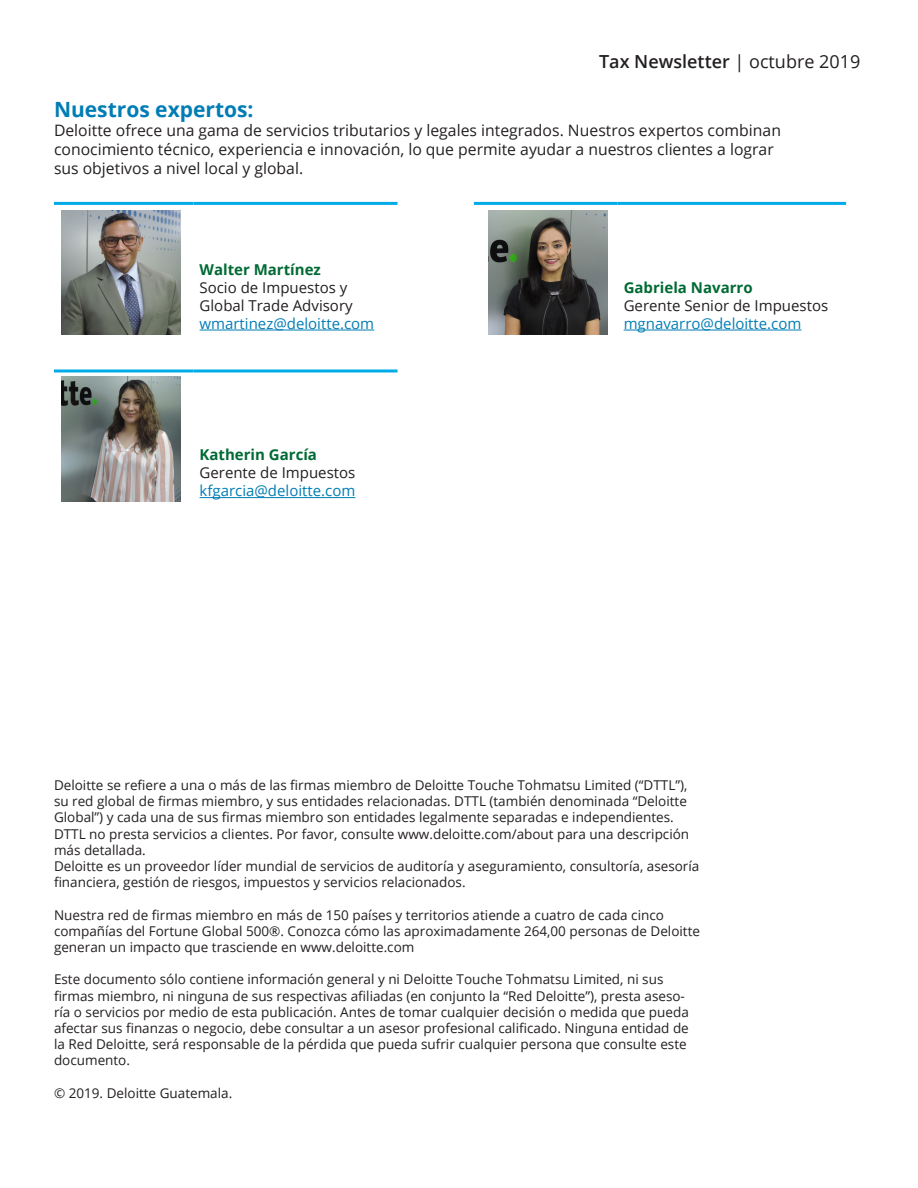
<style>
.page{position:relative;width:918px;height:1188px;background:#fff}
.page>*{position:absolute;margin:0;border:0;box-sizing:border-box;transform-origin:0 0}
.t1{font:700 21px "Open Sans";color:#007db5}
.t2{font:600 18px "Open Sans";color:#231f20}
.t3{font:15.75px/18.9px "Open Sans";color:#231f20}
.t4{font:15px/18px "Open Sans";color:#007db5}
.t5{font:15px "Open Sans";color:#231f20}
.t6{font:700 15px "Open Sans";color:#006a35}
.t7{font:13.5px/16.2px "Open Sans";color:#231f20}
.s1{font-weight:400}
.s2{color:#231f20}
</style>
<div class="page">
<hr style="left:54px;top:202px;width:140px;height:3px;background:#00abe7">
<hr style="left:194px;top:202px;width:204px;height:3px;background:#00abe7">
<hr style="left:474px;top:202px;width:144px;height:3px;background:#00abe7">
<hr style="left:618px;top:202px;width:228px;height:3px;background:#00abe7">
<hr style="left:200px;top:330px;width:174px;height:1px;background:#007db5">
<hr style="left:624px;top:330px;width:177px;height:1px;background:#007db5">
<hr style="left:54px;top:369px;width:140px;height:3px;background:#00abe7">
<hr style="left:194px;top:369px;width:204px;height:3px;background:#00abe7">
<hr style="left:200px;top:497px;width:155px;height:1px;background:#007db5">
<img style="left:489px;top:210px;width:119px;height:125px">
<img style="left:61px;top:210px;width:119px;height:125px">
<img style="left:61px;top:377px;width:119px;height:125px">
<h2 class="t2" style="left:599px;top:49px;width:263px">Tax Newsletter <span class="s1">| octubre 2019</span></h2>
<p class="t1" style="left:54px;top:94px;width:201px">Nuestros expertos:</p>
<p class="t3" style="left:54px;top:120px;width:729px">Deloitte ofrece una gama de servicios tributarios y legales integrados. Nuestros expertos combinan conocimiento técnico, experiencia e innovación, lo que permite ayudar a nuestros clientes a lograr sus objetivos a nivel local y global.</p>
<p class="t6" style="left:200px;top:259px;width:123px">Walter Martínez</p>
<p class="t5" style="left:200px;top:277px;width:149px">Socio de Impuestos y</p>
<p class="t5" style="left:200px;top:295px;width:155px">Global Trade Advisory</p>
<p class="t4" style="left:200px;top:314px;width:176px">wmartinez@deloitte.com</p>
<p class="t6" style="left:200px;top:444px;width:119px">Katherin García</p>
<p class="t4" style="left:200px;top:464px;width:157px"><span class="s2">Gerente de Impuestos </span>kfgarcia@deloitte.com</p>
<p class="t6" style="left:624px;top:277px;width:130px">Gabriela Navarro</p>
<p class="t5" style="left:624px;top:295px;width:206px">Gerente Senior de Impuestos</p>
<p class="t4" style="left:624px;top:314px;width:179px">mgnavarro@deloitte.com</p>
<p class="t7" style="left:54px;top:777px;width:637px">Deloitte se refiere a una o más de las firmas miembro de Deloitte Touche Tohmatsu Limited (“DTTL”), su red global de firmas miembro, y sus entidades relacionadas. DTTL (también denominada “Deloitte Global”) y cada una de sus firmas miembro son entidades legalmente separadas e independientes.<br>DTTL no presta servicios a clientes. Por favor, consulte www.deloitte.com/about para una descripción más detallada.</p>
<p class="t7" style="left:54px;top:858px;width:647px">Deloitte es un proveedor líder mundial de servicios de auditoría y aseguramiento, consultoría, asesoría financiera, gestión de riesgos, impuestos y servicios relacionados.</p>
<p class="t7" style="left:54px;top:906px;width:648px">Nuestra red de firmas miembro en más de 150 países y territorios atiende a cuatro de cada cinco compañías del Fortune Global 500®. Conozca cómo las aproximadamente 264,00 personas de Deloitte generan un impacto que trasciende en www.deloitte.com</p>
<p class="t7" style="left:54px;top:971px;width:636px">Este documento sólo contiene información general y ni Deloitte Touche Tohmatsu Limited, ni sus firmas miembro, ni ninguna de sus respectivas afiliadas (en conjunto la “Red Deloitte”), presta aseso&shy;ría o servicios por medio de esta publicación. Antes de tomar cualquier decisión o medida que pueda afectar sus finanzas o negocio, debe consultar a un asesor profesional calificado. Ninguna entidad de la Red Deloitte, será responsable de la pérdida que pueda sufrir cualquier persona que consulte este documento.</p>
<p class="t7" style="left:54px;top:1085px;width:180px">© 2019. Deloitte Guatemala.</p>
</div>
